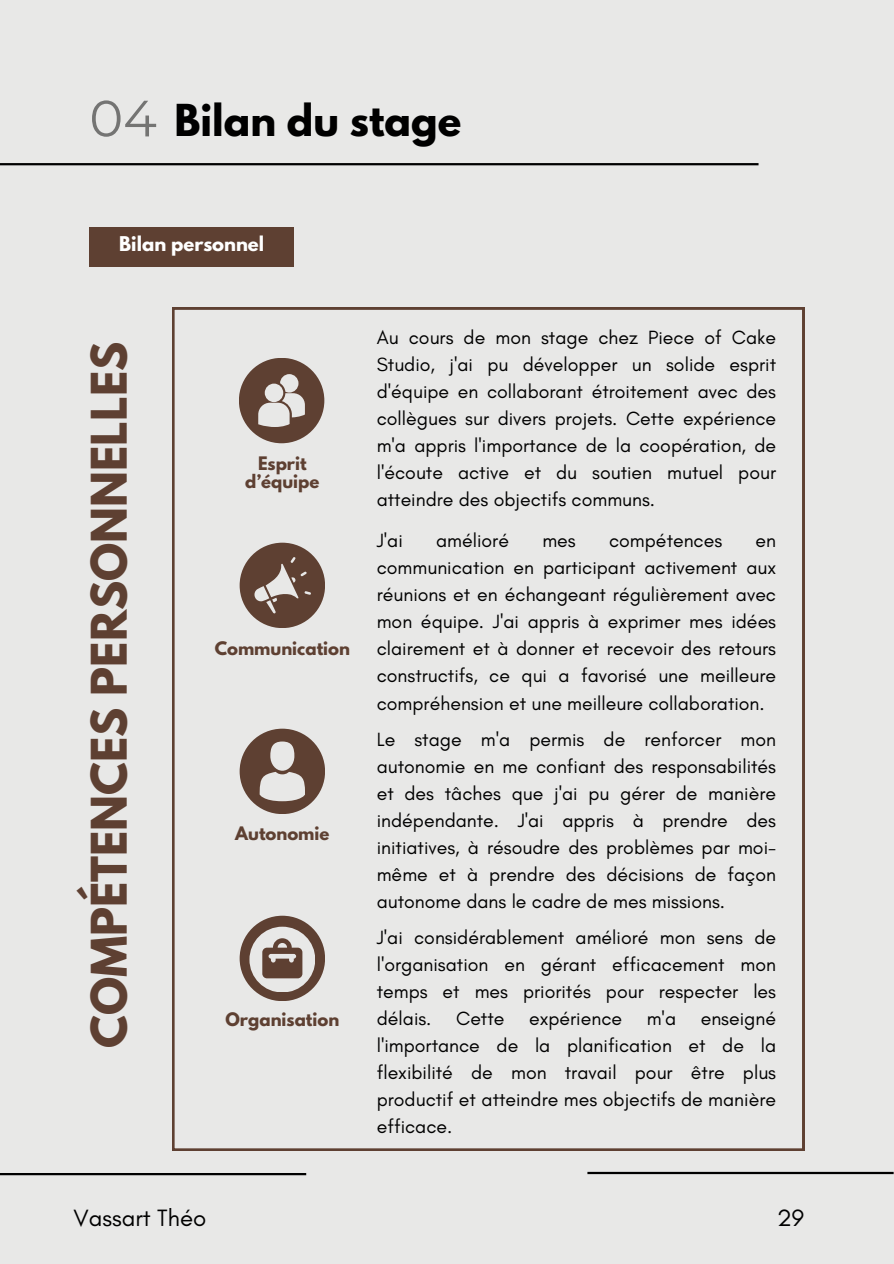
<style>
.page{position:relative;width:894px;height:1264px;background:#fff}
.page>*{position:absolute;margin:0;border:0;box-sizing:border-box;transform-origin:0 0}
.t1{font:700 43.5px "League Spartan";color:#5e4032}
.t2{font:700 39px "League Spartan";color:#000}
.t3{font:24px "Glacial Indifference";color:#000}
.t4{font:19.5px/27px "Glacial Indifference";color:#000;text-align:justify}
.t5{font:700 18px "League Spartan";color:#fff}
.t6{font:700 16.5px/18px "League Spartan";color:#5e4032;text-align:center}
.s1{font-family:"Montserrat";font-weight:400;font-size:51px}
</style>
<div class="page">
<div style="left:0;top:0;width:893px;height:1263px;background:#e8e8e7"></div>
<hr style="left:587px;top:1171px;width:306px;height:3px;background:#000">
<hr style="left:0;top:1172px;width:306px;height:3px;background:#000">
<hr style="left:0;top:163px;width:758px;height:2px;background:#000">
<div style="left:89px;top:227px;width:205px;height:39px;background:#5e4032"></div>
<svg style="left:172px;top:307px;width:631px;height:843px"></svg>
<div style="left:239px;top:358px;width:85px;height:85px;background:#5e4032;border-radius:50%"></div>
<div style="left:239px;top:542px;width:86px;height:86px;background:#5e4032;border-radius:50%"></div>
<div style="left:239px;top:728px;width:86px;height:86px;background:#5e4032;border-radius:50%"></div>
<div style="left:239px;top:915px;width:86px;height:86px;background:#5e4032;border-radius:50%"></div>
<svg style="left:258px;top:374px;width:47px;height:53px"></svg>
<svg style="left:254px;top:557px;width:57px;height:56px"></svg>
<div style="left:270px;top:741px;width:24px;height:29px;background:#e8e8e7;border-radius:50%"></div>
<svg style="left:259px;top:771px;width:45px;height:30px"></svg>
<svg style="left:249px;top:926px;width:65px;height:65px"></svg>
<h2 class="t2" style="left:89px;top:100px;width:373px"><span class="s1">04</span> Bilan du stage</h2>
<p class="t5" style="left:119px;top:235px;width:146px">Bilan personnel</p>
<p class="t1" style="left:87px;top:1048px;width:707px;rotate:-90deg">COMPÉTENCES PERSONNELLES</p>
<h5 class="t6" style="left:245px;top:456px;width:76px">Esprit d’équipe</h5>
<p class="t6" style="left:215px;top:641px;width:137px">Communication</p>
<p class="t6" style="left:235px;top:826px;width:96px">Autonomie</p>
<p class="t6" style="left:225px;top:1012px;width:115px">Organisation</p>
<p class="t4" style="left:376px;top:323px;width:401px">Au cours de mon stage chez Piece of Cake Studio, j'ai pu développer un solide esprit d'équipe en collaborant étroitement avec des collègues sur divers projets. Cette expérience m'a appris l'importance de la coopération, de l'écoute active et du soutien mutuel pour atteindre des objectifs communs.</p>
<h5 class="t4" style="left:376px;top:527px;width:28px">J'ai</h5>
<h5 class="t4" style="left:436px;top:527px;width:74px">amélioré</h5>
<h5 class="t4" style="left:542px;top:527px;width:35px">mes</h5>
<h5 class="t4" style="left:609px;top:527px;width:115px">compétences</h5>
<h5 class="t4" style="left:376px;top:527px;width:401px;text-indent:379px">en communication en participant activement aux réunions et en échangeant régulièrement avec mon équipe. J'ai appris à exprimer mes idées clairement et à donner et recevoir des retours constructifs, ce qui a favorisé une meilleure compréhension et une meilleure collaboration.</h5>
<p class="t4" style="left:376px;top:725px;width:401px">Le stage m'a permis de renforcer mon autonomie en me confiant des responsabilités et des tâches que j'ai pu gérer de manière indépendante. J'ai appris à prendre des initiatives, à résoudre des problèmes par moi&shy;même et à prendre des décisions de façon autonome dans le cadre de mes missions.</p>
<p class="t4" style="left:376px;top:923px;width:401px">J'ai considérablement amélioré mon sens de l'organisation en gérant efficacement mon temps et mes priorités pour respecter les délais.</p>
<p class="t4" style="left:456px;top:1004px;width:50px">Cette</p>
<p class="t4" style="left:529px;top:1004px;width:95px">expérience</p>
<p class="t4" style="left:646px;top:1004px;width:31px">m'a</p>
<p class="t4" style="left:376px;top:1004px;width:401px;text-indent:324px">enseigné l'importance de la planification et de la flexibilité de mon travail pour être plus productif et atteindre mes objectifs de manière efficace.</p>
<h1 class="t3" style="left:73px;top:1202px;width:134px">Vassart Théo</h1>
<h4 class="t3" style="left:777px;top:1202px;width:29px">29</h4>
</div>
